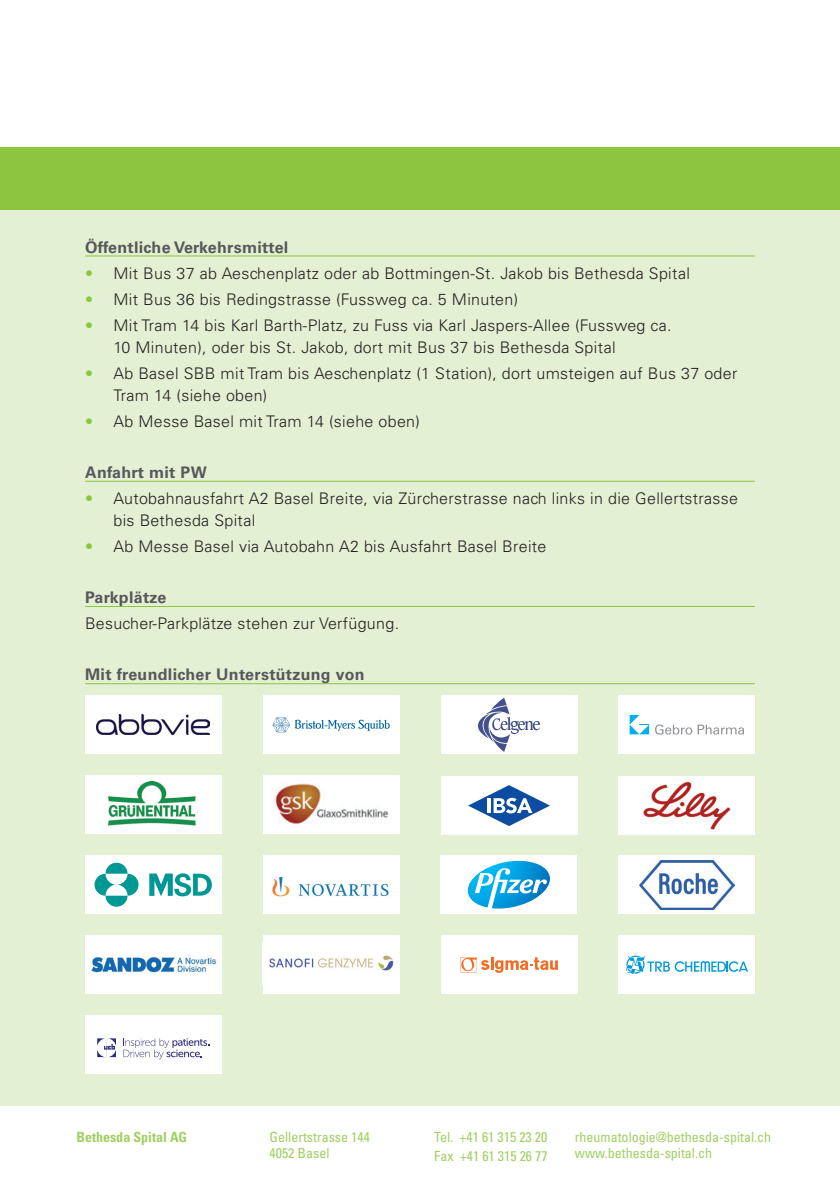
<style>
.page{position:relative;width:840px;height:1191px;background:#fff}
.page>*{position:absolute;margin:0;border:0;box-sizing:border-box;transform-origin:0 0}
.t1{font:300 16px/22px "Univers LT Std";letter-spacing:.02em;color:#231f20}
.t2{font:700 16px "Univers LT Std";letter-spacing:.02em;color:#57585a}
.t3{font:condensed 14px/16.8px "Univers LT Std";color:#a2cf62}
.t4{font:700 condensed 14px "Univers LT Std";color:#a2cf62}
.s1{color:#8bc63e}
</style>
<div class="page">
<div style="left:0;top:210px;width:839px;height:896px;background:#e4f0d4"></div>
<div style="left:0;top:147px;width:839px;height:63px;background:#8bc63e"></div>
<div style="left:618px;top:776px;width:136px;height:59px;background:#fff"></div>
<img style="left:643px;top:781px;width:88px;height:49px">
<div style="left:618px;top:695px;width:136px;height:59px;background:#fff"></div>
<svg style="left:655px;top:724px;width:88px;height:10px"></svg>
<svg style="left:629px;top:715px;width:19px;height:19px"></svg>
<div style="left:263px;top:695px;width:136px;height:59px;background:#fff"></div>
<svg style="left:272px;top:717px;width:117px;height:15px"></svg>
<div style="left:618px;top:935px;width:136px;height:59px;background:#fff"></div>
<svg style="left:625px;top:955px;width:122px;height:18px"></svg>
<div style="left:85px;top:775px;width:136px;height:59px;background:#fff"></div>
<img style="left:108px;top:781px;width:88px;height:45px">
<div style="left:440px;top:695px;width:136px;height:59px;background:#fff"></div>
<svg style="left:478px;top:698px;width:61px;height:54px"></svg>
<div style="left:85px;top:855px;width:136px;height:59px;background:#fff"></div>
<svg style="left:105px;top:862px;width:22px;height:11px"></svg>
<svg style="left:105px;top:895px;width:22px;height:11px"></svg>
<svg style="left:94px;top:873px;width:21px;height:22px"></svg>
<svg style="left:117px;top:873px;width:21px;height:22px"></svg>
<svg style="left:149px;top:873px;width:63px;height:23px"></svg>
<div style="left:440px;top:935px;width:136px;height:59px;background:#fff"></div>
<svg style="left:460px;top:957px;width:97px;height:16px"></svg>
<div style="left:440px;top:855px;width:136px;height:59px;background:#fff"></div>
<svg style="left:467px;top:861px;width:82px;height:47px"></svg>
<div style="left:618px;top:855px;width:136px;height:59px;background:#fff"></div>
<img style="left:639px;top:860px;width:94px;height:49px">
<div style="left:263px;top:935px;width:136px;height:59px;background:#fff"></div>
<img style="left:262px;top:942px;width:132px;height:42px">
<div style="left:263px;top:775px;width:136px;height:59px;background:#fff"></div>
<img style="left:275px;top:784px;width:113px;height:41px">
<div style="left:85px;top:695px;width:136px;height:59px;background:#fff"></div>
<img style="left:96px;top:715px;width:114px;height:19px">
<div style="left:85px;top:935px;width:136px;height:59px;background:#fff"></div>
<img style="left:91px;top:957px;width:126px;height:16px">
<div style="left:85px;top:1015px;width:136px;height:59px;background:#fff"></div>
<svg style="left:123px;top:1038px;width:86px;height:21px"></svg>
<svg style="left:97px;top:1038px;width:19px;height:19px"></svg>
<svg style="left:441px;top:776px;width:135px;height:59px;background:#d7e2ef"></svg>
<hr style="left:85px;top:255px;width:669px;height:1px;background:#8bc63e">
<hr style="left:85px;top:481px;width:669px;height:1px;background:#8bc63e">
<hr style="left:85px;top:606px;width:669px;height:1px;background:#8bc63e">
<hr style="left:85px;top:683px;width:669px;height:1px;background:#8bc63e">
<div style="left:263px;top:855px;width:136px;height:59px;background:#fff"></div>
<img style="left:272px;top:877px;width:117px;height:20px">
<p class="t2" style="left:85px;top:238px;width:205px">Öffentliche Verkehrsmittel</p>
<p class="t1" style="left:85px;top:262px;width:606px"><span class="s1">•</span> Mit Bus 37 ab Aeschenplatz oder ab Bottmingen-St. Jakob bis Bethesda Spital</p>
<p class="t1" style="left:85px;top:288px;width:434px"><span class="s1">•</span> Mit Bus 36 bis Redingstrasse (Fussweg ca. 5 Minuten)</p>
<p class="t1" style="left:113px;top:314px;width:559px;text-indent:-28px"><span class="s1">•</span> Mit Tram 14 bis Karl Barth-Platz, zu Fuss via Karl Jaspers-Allee (Fussweg ca.<br>10 Minuten), oder bis St. Jakob, dort mit Bus 37 bis Bethesda Spital</p>
<p class="t1" style="left:113px;top:362px;width:625px;text-indent:-28px"><span class="s1">•</span> Ab Basel SBB mit Tram bis Aeschenplatz (1 Station), dort umsteigen auf Bus 37 oder<br>Tram 14 (siehe oben)</p>
<p class="t1" style="left:85px;top:410px;width:336px"><span class="s1">•</span> Ab Messe Basel mit Tram 14 (siehe oben)</p>
<p class="t2" style="left:85px;top:463px;width:123px">Anfahrt mit PW</p>
<p class="t1" style="left:113px;top:487px;width:625px;text-indent:-28px"><span class="s1">•</span> Autobahnausfahrt A2 Basel Breite, via Zürcherstrasse nach links in die Gellertstrasse bis Bethesda Spital</p>
<p class="t1" style="left:85px;top:535px;width:462px"><span class="s1">•</span> Ab Messe Basel via Autobahn A2 bis Ausfahrt Basel Breite</p>
<p class="t2" style="left:85px;top:588px;width:83px">Parkplätze</p>
<p class="t1" style="left:85px;top:612px;width:315px">Besucher-Parkplätze stehen zur Verfügung.</p>
<p class="t2" style="left:85px;top:665px;width:281px">Mit freundlicher Unterstützung von</p>
<p class="t4" style="left:77px;top:1128px;width:112px">Bethesda Spital AG</p>
<p class="t3" style="left:269px;top:1128px;width:102px">Gellertstrasse 144<br>4052 Basel</p>
<p class="t3" style="left:434px;top:1126px;width:115px;line-height:19.6px">Tel. +41 61 315 23 20<br>Fax +41 61 315 26 77</p>
<p class="t3" style="left:574px;top:1128px;width:198px">rheumatologie@bethesda-spital.ch www.bethesda-spital.ch</p>
</div>
